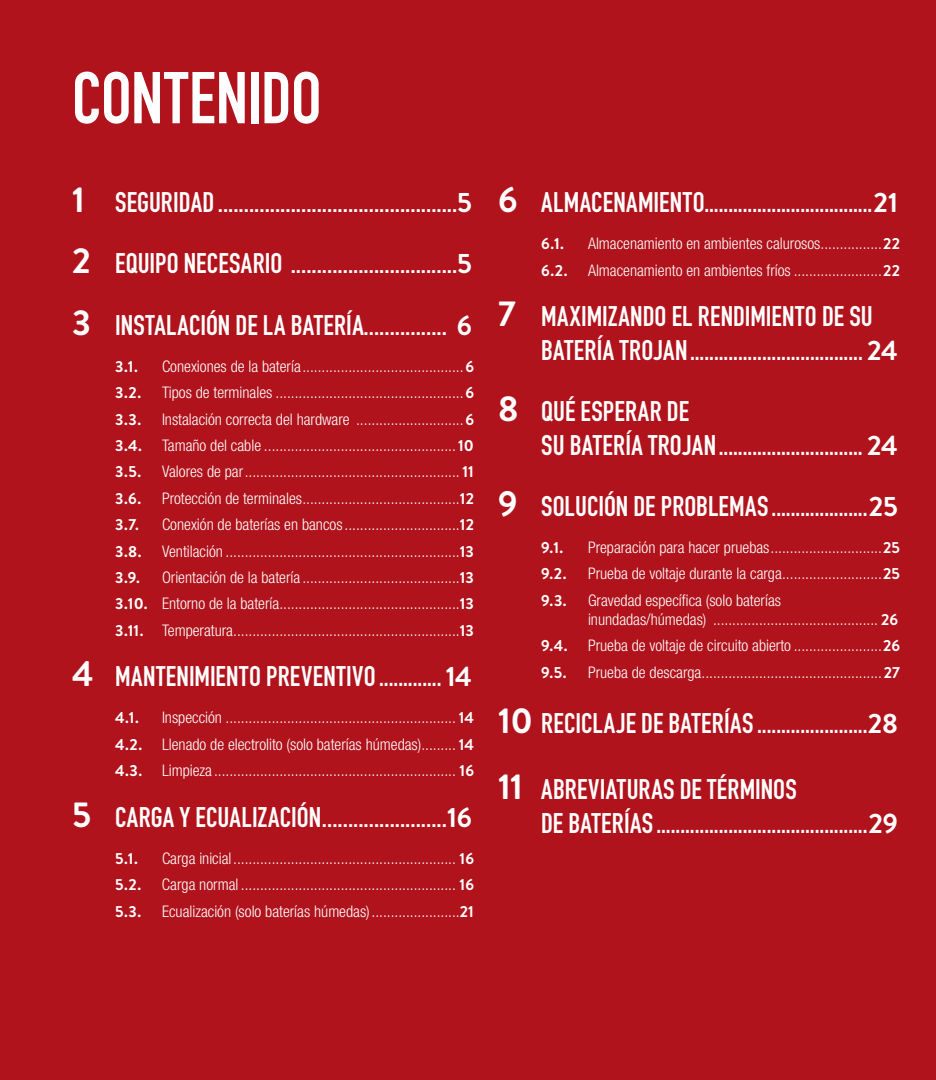
<style>
.page{position:relative;width:936px;height:1080px;background:#b0131c}
.page>*{position:absolute;margin:0;border:0;box-sizing:border-box;transform-origin:0 0}
.TOC_Sub{font:700 72px "DIN Condensed";letter-spacing:-.005em;color:#fff}
.Sub_Header{font:700 28px "DIN Condensed";letter-spacing:.01em;color:#fff}
.t1{font:700 condensed 20px "Helvetica Neue LT Std";color:#fff}
.t2{font:300 condensed 16px/19.2px "Helvetica Neue LT Std";color:#fff}
.t3{font:700 16px "Brandon Grotesque";color:#fff}
.s1{font-family:"Brandon Grotesque";font-size:36px}
.s2{font-family:"Brandon Grotesque"}
.s3{font-family:"Brandon Grotesque";font-weight:700;font-stretch:normal}
.s4{font-family:"Helvetica Neue LT Std";font-stretch:condensed;font-size:20px}
.s5{font-family:"Brandon Grotesque";font-stretch:normal;font-size:36px}
.s6{font-family:"DIN Condensed";font-stretch:normal;font-size:28px}
.s7{font-family:"Brandon Grotesque";font-stretch:normal;font-size:28px}
</style>
<div class="page">
<p class="TOC_Sub" style="left:72px;top:50px;width:251px">CONTENIDO</p>
<p class="Sub_Header" style="left:72px;top:184px;width:401px"><span class="s1">1</span> SEGURIDAD ..............................................<span class="s2">5</span></p>
<p class="Sub_Header" style="left:72px;top:245px;width:401px"><span class="s1">2</span> EQUIPO NECESARIO ................................<span class="s2">5</span></p>
<p class="Sub_Header" style="left:72px;top:306px;width:402px"><span class="s1">3</span> INSTALACIÓN DE LA BATERÍA................ <span class="s2">6</span></p>
<p class="t3" style="left:115px;top:355px;width:24px">3.1.</p>
<p class="t2" style="left:162px;top:356px;width:314px">Conexiones de la batería..........................................<span class="s3">6</span></p>
<p class="t3" style="left:115px;top:382px;width:27px">3.2.</p>
<p class="t2" style="left:162px;top:383px;width:314px">Tipos de terminales .................................................<span class="s3">6</span></p>
<p class="t3" style="left:115px;top:408px;width:27px">3.3.</p>
<p class="t2" style="left:162px;top:409px;width:314px">Instalación correcta del hardware ............................<span class="s3">6</span></p>
<p class="t2" style="left:115px;top:436px;width:360px"><span class="s3">3.4.</span> Tamaño del cable ..................................................<span class="s3">10</span></p>
<p class="t3" style="left:115px;top:461px;width:27px">3.5.</p>
<p class="t2" style="left:162px;top:462px;width:314px">Valores de par........................................................ <span class="s3">11</span></p>
<p class="t3" style="left:115px;top:487px;width:27px">3.6.</p>
<p class="t2" style="left:162px;top:488px;width:314px">Protección de terminales.........................................<span class="s3">12</span></p>
<p class="t3" style="left:115px;top:514px;width:25px">3.7.</p>
<p class="t2" style="left:162px;top:515px;width:314px">Conexión de baterías en bancos..............................<span class="s3">12</span></p>
<p class="t3" style="left:115px;top:540px;width:28px">3.8.</p>
<p class="t2" style="left:162px;top:541px;width:314px">Ventilación .............................................................<span class="s3">13</span></p>
<p class="t3" style="left:115px;top:566px;width:26px">3.9.</p>
<p class="t2" style="left:162px;top:568px;width:314px">Orientación de la batería .........................................<span class="s3">13</span></p>
<p class="t2" style="left:115px;top:594px;width:360px"><span class="s3">3.10.</span> Entorno de la batería...............................................<span class="s3">13</span></p>
<p class="t2" style="left:115px;top:620px;width:360px"><span class="s3">3.11.</span> Temperatura...........................................................<span class="s3">13</span></p>
<p class="Sub_Header" style="left:72px;top:658px;width:401px"><span class="s1">4</span> MANTENIMIENTO PREVENTIVO <span class="s4">.............</span> <span class="s2">14</span></p>
<p class="t3" style="left:115px;top:707px;width:25px">4.1.</p>
<p class="t2" style="left:162px;top:708px;width:314px">Inspección ............................................................ <span class="s3">14</span></p>
<p class="t2" style="left:115px;top:734px;width:360px"><span class="s3">4.2.</span> Llenado de electrolito (solo baterías húmedas)......... <span class="s3">14</span></p>
<p class="t2" style="left:115px;top:761px;width:360px"><span class="s3">4.3.</span> Limpieza ............................................................... <span class="s3">16</span></p>
<p class="Sub_Header" style="left:72px;top:798px;width:402px"><span class="s1">5</span> CARGA Y ECUALIZACIÓN........................<span class="s2">16</span></p>
<p class="t3" style="left:115px;top:847px;width:24px">5.1.</p>
<p class="t2" style="left:162px;top:848px;width:313px">Carga inicial.......................................................... <span class="s3">16</span></p>
<p class="t3" style="left:115px;top:874px;width:28px">5.2.</p>
<p class="t2" style="left:162px;top:875px;width:314px">Carga normal ........................................................ <span class="s3">16</span></p>
<p class="t3" style="left:115px;top:900px;width:28px">5.3.</p>
<p class="t2" style="left:162px;top:901px;width:313px">Ecualización (solo baterías húmedas).......................<span class="s3">21</span></p>
<p class="t1" style="left:498px;top:193px;width:402px"><span class="s5">6</span> <span class="s6">ALMACENAMIENTO</span>...................................<span class="s7">21</span></p>
<p class="t3" style="left:541px;top:233px;width:24px">6.1.</p>
<p class="t2" style="left:588px;top:234px;width:314px">Almacenamiento en ambientes calurosos................<span class="s3">22</span></p>
<p class="t3" style="left:541px;top:259px;width:28px">6.2.</p>
<p class="t2" style="left:588px;top:260px;width:313px">Almacenamiento en ambientes fríos .......................<span class="s3">22</span></p>
<p class="Sub_Header" style="left:498px;top:298px;width:376px"><span class="s1">7</span> MAXIMIZANDO EL RENDIMIENTO DE SU</p>
<p class="t1" style="left:541px;top:341px;width:358px"><span class="s6">BATERÍA TROJAN</span>.................................... <span class="s7">24</span></p>
<p class="Sub_Header" style="left:498px;top:392px;width:193px"><span class="s1">8</span> QUÉ ESPERAR DE</p>
<p class="t1" style="left:541px;top:435px;width:358px"><span class="s6">SU BATERÍA TROJAN</span>.............................. <span class="s7">24</span></p>
<p class="t1" style="left:498px;top:497px;width:401px"><span class="s5">9</span> <span class="s6">SOLUCIÓN DE PROBLEMAS</span> ....................<span class="s7">25</span></p>
<p class="t3" style="left:541px;top:536px;width:24px">9.1.</p>
<p class="t2" style="left:588px;top:538px;width:313px">Preparación para hacer pruebas.............................<span class="s3">25</span></p>
<p class="t3" style="left:541px;top:563px;width:27px">9.2.</p>
<p class="t2" style="left:588px;top:564px;width:313px">Prueba de voltaje durante la carga..........................<span class="s3">25</span></p>
<p class="t3" style="left:541px;top:589px;width:27px">9.3.</p>
<p class="t2" style="left:588px;top:590px;width:312px">Gravedad específica (solo baterías inundadas/húmedas) ........................................... <span class="s3">26</span></p>
<p class="t3" style="left:541px;top:635px;width:28px">9.4.</p>
<p class="t2" style="left:588px;top:636px;width:314px">Prueba de voltaje de circuito abierto .......................<span class="s3">26</span></p>
<p class="t3" style="left:541px;top:661px;width:27px">9.5.</p>
<p class="t2" style="left:588px;top:662px;width:314px">Prueba de descarga...............................................<span class="s3">27</span></p>
<p class="t1" style="left:498px;top:714px;width:402px"><span class="s5">10</span> <span class="s6">RECICLAJE DE BATERÍAS</span> .......................<span class="s7">28</span></p>
<p class="Sub_Header" style="left:498px;top:770px;width:300px"><span class="s1">11</span> ABREVIATURAS DE TÉRMINOS</p>
<p class="t1" style="left:541px;top:813px;width:358px"><span class="s6">DE BATERÍAS</span> ............................................<span class="s7">29</span></p>
</div>
